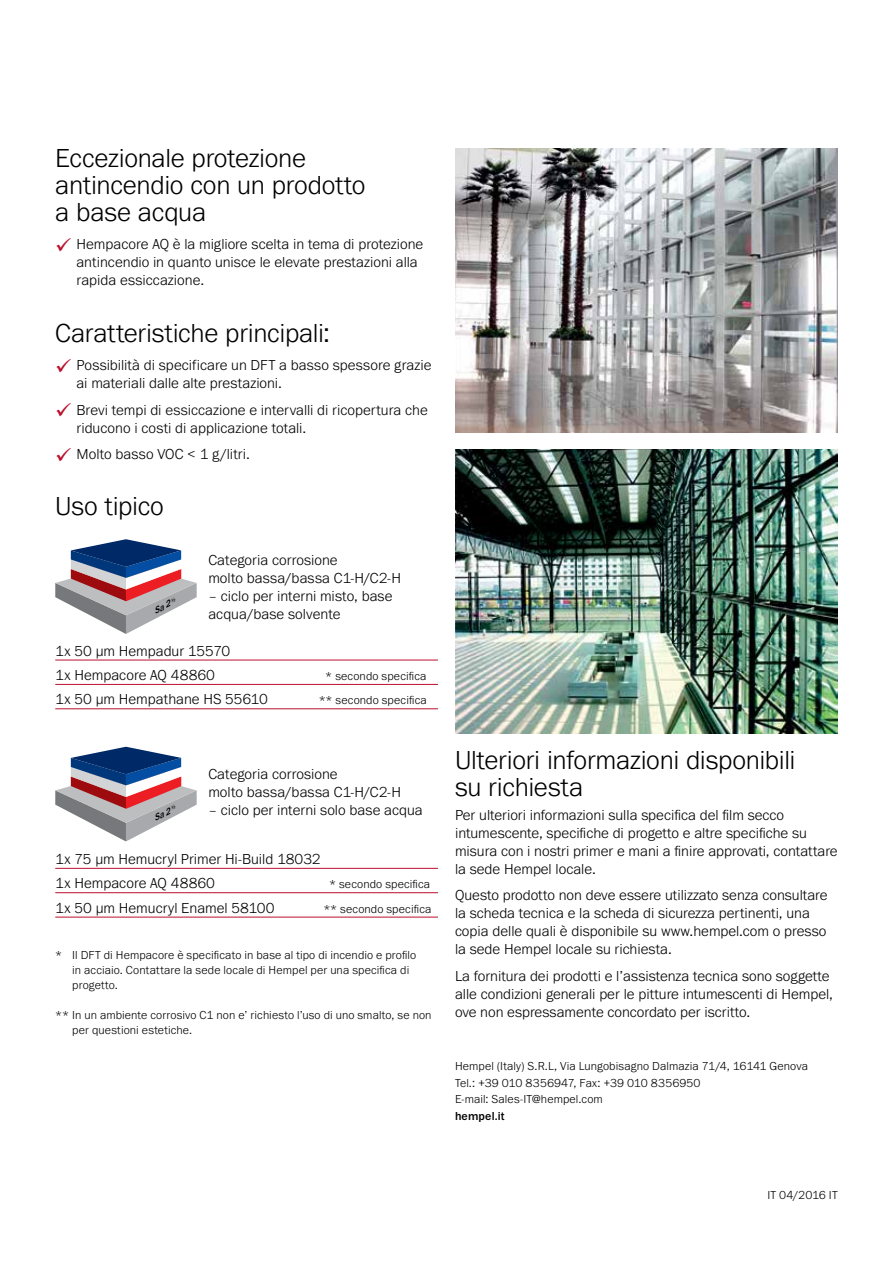
<style>
.page{position:relative;width:893px;height:1263px;background:#fff}
.page>*{position:absolute;margin:0;border:0;box-sizing:border-box;transform-origin:0 0}
.t1{font:300 27px/27px "Franklin Gothic URW";letter-spacing:-.01em;color:#000}
.t2{font:300 15px/18px "Franklin Gothic URW";color:#000}
.t3{font:300 12px/15px "Franklin Gothic URW";letter-spacing:.01em;color:#000}
.t4{font:500 12px "Franklin Gothic URW";letter-spacing:.01em;color:#000}
.t5{font:italic 500 9.3px "Franklin Gothic URW";color:#000;scale:.96 1}
.s1{color:#ba102c}
</style>
<div class="page">
<img style="left:455px;top:149px;width:383px;height:283px">
<img style="left:455px;top:450px;width:383px;height:283px">
<hr style="left:55px;top:868px;width:383px;height:1px;background:#ba102c">
<hr style="left:55px;top:892px;width:383px;height:1px;background:#ba102c">
<hr style="left:55px;top:917px;width:383px;height:1px;background:#ba102c">
<hr style="left:55px;top:660px;width:383px;height:1px;background:#ba102c">
<hr style="left:55px;top:684px;width:383px;height:1px;background:#ba102c">
<hr style="left:55px;top:708px;width:383px;height:1px;background:#ba102c">
<svg style="left:55px;top:539px;width:142px;height:95px"></svg>
<svg style="left:55px;top:747px;width:142px;height:94px"></svg>
<h1 class="t1" style="left:55px;top:144px;width:312px">Eccezionale protezione antincendio con un prodotto a base acqua</h1>
<p class="t2" style="left:77px;top:235px;width:348px;text-indent:-21px"><span class="s1">✓</span> Hempacore AQ è la migliore scelta in tema di protezione antincendio in quanto unisce le elevate prestazioni alla rapida essiccazione.</p>
<h1 class="t1" style="left:55px;top:319px;width:276px">Caratteristiche principali:</h1>
<p class="t2" style="left:77px;top:356px;width:357px;text-indent:-21px"><span class="s1">✓</span> Possibilità di specificare un DFT a basso spessore grazie ai materiali dalle alte prestazioni.</p>
<p class="t2" style="left:77px;top:401px;width:353px;text-indent:-21px"><span class="s1">✓</span> Brevi tempi di essiccazione e intervalli di ricopertura che riducono i costi di applicazione totali.</p>
<p class="t2" style="left:55px;top:445px;width:196px"><span class="s1">✓</span> Molto basso VOC &lt; 1 g/litri.</p>
<h1 class="t1" style="left:55px;top:492px;width:110px">Uso tipico</h1>
<p class="t2" style="left:208px;top:550px;width:194px">Categoria corrosione<br>molto bassa/bassa C1-H/C2-H</p>
<p class="t2" style="left:208px;top:586px;width:186px">– ciclo per interni misto, base acqua/base solvente</p>
<p class="t5" style="left:151px;top:606px;width:26px;rotate:-28deg">Sa 2 <sup>½</sup></p>
<p class="t2" style="left:55px;top:638px;width:176px;line-height:24.3px">1x 50 μm Hempadur 15570<br>1x Hempacore AQ 48860</p>
<p class="t3" style="left:325px;top:668px;width:103px">* secondo specifica</p>
<p class="t2" style="left:55px;top:690px;width:214px">1x 50 μm Hempathane HS 55610</p>
<p class="t3" style="left:319px;top:693px;width:110px">** secondo specifica</p>
<p class="t5" style="left:151px;top:814px;width:26px;rotate:-28deg">Sa 2 <sup>½</sup></p>
<p class="t2" style="left:208px;top:765px;width:194px">Categoria corrosione<br>molto bassa/bassa C1-H/C2-H</p>
<p class="t2" style="left:208px;top:801px;width:216px">– ciclo per interni solo base acqua</p>
<p class="t2" style="left:55px;top:846px;width:267px;line-height:24.3px">1x 75 μm Hemucryl Primer Hi-Build 18032<br>1x Hempacore AQ 48860</p>
<p class="t3" style="left:329px;top:876px;width:103px">* secondo specifica</p>
<p class="t2" style="left:55px;top:898px;width:221px">1x 50 μm Hemucryl Enamel 58100</p>
<p class="t3" style="left:323px;top:901px;width:110px">** secondo specifica</p>
<p class="t3" style="left:72px;top:947px;width:345px;text-indent:-17px">* Il DFT di Hempacore è specificato in base al tipo di incendio e profilo in acciaio. Contattare la sede locale di Hempel per una specifica di progetto.</p>
<p class="t3" style="left:72px;top:1007px;width:361px;text-indent:-17px">** In un ambiente corrosivo C1 non e’ richiesto l’uso di uno smalto, se non per questioni estetiche.</p>
<h1 class="t1" style="left:455px;top:745px;width:342px">Ulteriori informazioni disponibili su richiesta</h1>
<p class="t2" style="left:455px;top:806px;width:384px">Per ulteriori informazioni sulla specifica del film secco intumescente, specifiche di progetto e altre specifiche su misura con i nostri primer e mani a finire approvati, contattare la sede Hempel locale.</p>
<p class="t2" style="left:455px;top:886px;width:374px">Questo prodotto non deve essere utilizzato senza consultare la scheda tecnica e la scheda di sicurezza pertinenti, una copia delle quali è disponibile su www.hempel.com o presso la sede Hempel locale su richiesta.</p>
<p class="t2" style="left:455px;top:967px;width:379px">La fornitura dei prodotti e l’assistenza tecnica sono soggette alle condizioni generali per le pitture intumescenti di Hempel, ove non espressamente concordato per iscritto.</p>
<p class="t3" style="left:455px;top:1058px;width:355px;line-height:16.5px">Hempel (Italy) S.R.L, Via Lungobisagno Dalmazia 71/4, 16141 Genova<br>Tel.: +39 010 8356947, Fax: +39 010 8356950<br>E-mail: Sales-IT@hempel.com</p>
<p class="t4" style="left:455px;top:1108px;width:51px">hempel.it</p>
<p class="t3" style="left:767px;top:1187px;width:72px">IT 04/2016 IT</p>
</div>
